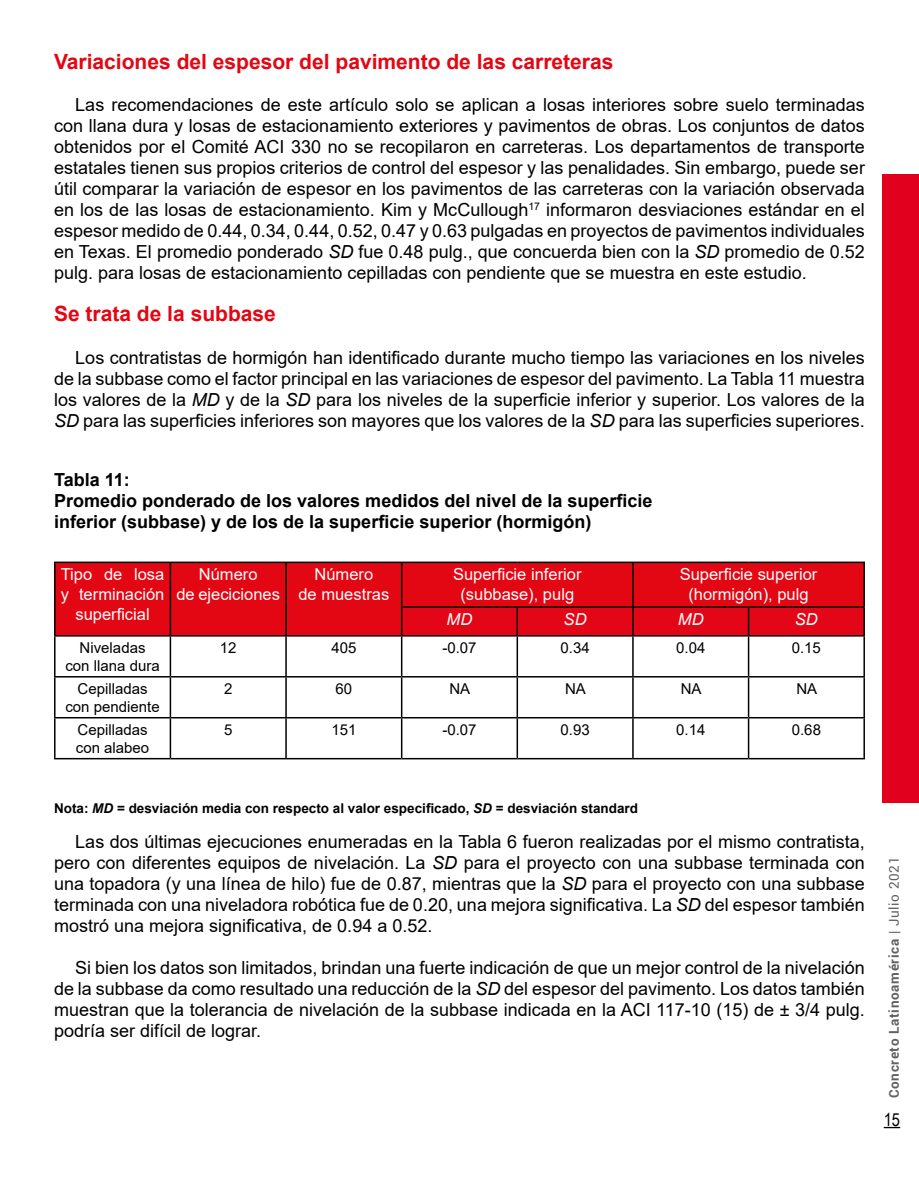
<style>
.page{position:relative;width:919px;height:1187px;background:#fff}
.page>*{position:absolute;margin:0;border:0;box-sizing:border-box;transform-origin:0 0}
.t1{font:700 21px "Arial";color:#e30613}
.t2{font:18px/21px "Arial";color:#000;text-align:justify}
.t3{font:700 18px/21px "Arial";color:#000}
.t4{font:18px "Arial Narrow";color:#000}
.t5{font:16.5px/19.8px "Arial";color:#fff;text-align:center}
.t6{font:italic 16.5px "Arial";color:#fafafa}
.t7{font:italic 16.5px "Arial";color:#fdfdfd}
.t8{font:italic 16.5px "Arial";color:#fbfbfb}
.t9{font:15px/18px "Arial";color:#000;text-align:center}
.t10{font:700 13.5px "Arial";color:#000}
.t11{font:700 13.5px "Roboto";letter-spacing:.05em;color:#616160}
.s1{font-style:italic}
.s2{font-weight:400}
</style>
<div class="page">
<svg style="left:883px;top:1126px;width:17px;height:2px"></svg>
<div style="left:56px;top:563px;width:807px;height:72px;background:#e30613"></div>
<hr style="left:54px;top:561px;width:116px;height:2px;background:#000">
<hr style="left:54px;top:563px;width:2px;height:44px;background:#000">
<hr style="left:170px;top:561px;width:116px;height:2px;background:#000">
<hr style="left:170px;top:563px;width:1px;height:44px;background:#000">
<hr style="left:286px;top:561px;width:115px;height:2px;background:#000">
<hr style="left:285px;top:563px;width:2px;height:44px;background:#000">
<hr style="left:401px;top:561px;width:116px;height:2px;background:#000">
<hr style="left:401px;top:563px;width:1px;height:43px;background:#000">
<hr style="left:517px;top:561px;width:116px;height:2px;background:#000">
<hr style="left:633px;top:561px;width:115px;height:2px;background:#000">
<hr style="left:632px;top:563px;width:1px;height:43px;background:#000">
<hr style="left:748px;top:561px;width:116px;height:2px;background:#000">
<hr style="left:863px;top:563px;width:1px;height:43px;background:#000">
<hr style="left:54px;top:607px;width:2px;height:28px;background:#000">
<svg style="left:170px;top:607px;width:1px;height:28px"></svg>
<hr style="left:285px;top:607px;width:2px;height:28px;background:#000">
<hr style="left:401px;top:606px;width:116px;height:1px;background:#000">
<hr style="left:517px;top:606px;width:116px;height:1px;background:#000">
<hr style="left:633px;top:606px;width:115px;height:1px;background:#000">
<hr style="left:748px;top:606px;width:116px;height:1px;background:#000">
<div style="left:401px;top:607px;width:463px;height:28px;background:#e30617"></div>
<hr style="left:54px;top:635px;width:116px;height:1px;background:#000">
<hr style="left:54px;top:636px;width:2px;height:40px;background:#000">
<hr style="left:170px;top:635px;width:116px;height:1px;background:#000">
<hr style="left:170px;top:636px;width:1px;height:40px;background:#000">
<hr style="left:286px;top:635px;width:115px;height:1px;background:#000">
<hr style="left:285px;top:636px;width:2px;height:40px;background:#000">
<hr style="left:401px;top:635px;width:116px;height:1px;background:#000">
<hr style="left:401px;top:636px;width:1px;height:40px;background:#000">
<hr style="left:517px;top:635px;width:116px;height:1px;background:#000">
<hr style="left:516px;top:636px;width:2px;height:40px;background:#000">
<hr style="left:633px;top:635px;width:115px;height:1px;background:#000">
<hr style="left:632px;top:636px;width:1px;height:40px;background:#000">
<hr style="left:748px;top:635px;width:116px;height:1px;background:#000">
<hr style="left:747px;top:636px;width:2px;height:40px;background:#000">
<hr style="left:863px;top:636px;width:1px;height:40px;background:#000">
<hr style="left:54px;top:676px;width:116px;height:1px;background:#000">
<hr style="left:54px;top:677px;width:2px;height:40px;background:#000">
<hr style="left:170px;top:676px;width:116px;height:1px;background:#000">
<hr style="left:170px;top:677px;width:1px;height:40px;background:#000">
<hr style="left:286px;top:676px;width:115px;height:1px;background:#000">
<hr style="left:285px;top:677px;width:2px;height:40px;background:#000">
<hr style="left:401px;top:676px;width:116px;height:1px;background:#000">
<hr style="left:401px;top:677px;width:1px;height:40px;background:#000">
<hr style="left:517px;top:676px;width:116px;height:1px;background:#000">
<hr style="left:516px;top:677px;width:2px;height:40px;background:#000">
<hr style="left:633px;top:676px;width:115px;height:1px;background:#000">
<hr style="left:632px;top:677px;width:1px;height:40px;background:#000">
<hr style="left:748px;top:676px;width:116px;height:1px;background:#000">
<hr style="left:747px;top:677px;width:2px;height:40px;background:#000">
<hr style="left:863px;top:677px;width:1px;height:40px;background:#000">
<hr style="left:54px;top:717px;width:116px;height:1px;background:#000">
<hr style="left:54px;top:718px;width:2px;height:39px;background:#000">
<hr style="left:170px;top:717px;width:116px;height:1px;background:#000">
<hr style="left:170px;top:718px;width:1px;height:39px;background:#000">
<hr style="left:286px;top:717px;width:115px;height:1px;background:#000">
<hr style="left:285px;top:718px;width:2px;height:39px;background:#000">
<hr style="left:401px;top:717px;width:116px;height:1px;background:#000">
<hr style="left:401px;top:718px;width:1px;height:39px;background:#000">
<hr style="left:517px;top:717px;width:116px;height:1px;background:#000">
<hr style="left:516px;top:718px;width:2px;height:39px;background:#000">
<hr style="left:633px;top:717px;width:115px;height:1px;background:#000">
<hr style="left:632px;top:718px;width:1px;height:39px;background:#000">
<hr style="left:748px;top:717px;width:116px;height:1px;background:#000">
<hr style="left:747px;top:718px;width:2px;height:39px;background:#000">
<hr style="left:863px;top:718px;width:1px;height:39px;background:#000">
<hr style="left:54px;top:757px;width:116px;height:2px;background:#000">
<hr style="left:170px;top:757px;width:116px;height:2px;background:#000">
<hr style="left:286px;top:757px;width:115px;height:2px;background:#000">
<hr style="left:401px;top:757px;width:116px;height:2px;background:#000">
<hr style="left:517px;top:757px;width:116px;height:2px;background:#000">
<hr style="left:633px;top:757px;width:115px;height:2px;background:#000">
<hr style="left:748px;top:757px;width:116px;height:2px;background:#000">
<div style="left:882px;top:174px;width:36px;height:629px;background:#e1001e"></div>
<p class="t1" style="left:54px;top:47px;width:561px">Variaciones del espesor del pavimento de las carreteras</p>
<p class="t2" style="left:54px;top:94px;width:812px;text-indent:21px">Las recomendaciones de este artículo solo se aplican a losas interiores sobre suelo terminadas con llana dura y losas de estacionamiento exteriores y pavimentos de obras. Los conjuntos de datos obtenidos por el Comité ACI 330 no se recopilaron en carreteras. Los departamentos de transporte estatales tienen sus propios criterios de control del espesor y las penalidades. Sin embargo, puede ser útil comparar la variación de espesor en los pavimentos de las carreteras con la variación observada en los de las losas de estacionamiento. Kim y McCullough<sup>17</sup> informaron desviaciones estándar en el espesor medido de 0.44, 0.34, 0.44, 0.52, 0.47 y 0.63 pulgadas en proyectos de pavimentos individuales en Texas. El promedio ponderado <span class="s1">SD</span> fue 0.48 pulg., que concuerda bien con la <span class="s1">SD</span> promedio de 0.52 pulg. para losas de estacionamiento cepilladas con pendiente que se muestra en este estudio.</p>
<p class="t1" style="left:54px;top:299px;width:223px">Se trata de la subbase</p>
<p class="t2" style="left:54px;top:346px;width:812px;text-indent:21px">Los contratistas de hormigón han identificado durante mucho tiempo las variaciones en los niveles de la subbase como el factor principal en las variaciones de espesor del pavimento. La Tabla 11 muestra los valores de la <span class="s1">MD</span> y de la <span class="s1">SD</span> para los niveles de la superficie inferior y superior. Los valores de la <span class="s1">SD</span> para las superficies inferiores son mayores que los valores de la <span class="s1">SD</span> para las superficies superiores.</p>
<p class="t3" style="left:54px;top:469px;width:600px">Tabla 11:<br>Promedio ponderado de los valores medidos del nivel de la superficie inferior (subbase) y de los de la superficie superior (hormigón)</p>
<p class="t5" style="left:61px;top:564px;width:105px">Tipo de losa y terminación superficial</p>
<p class="t5" style="left:176px;top:564px;width:105px">Número<br>de ejeciciones</p>
<p class="t5" style="left:298px;top:564px;width:92px">Número<br>de muestras</p>
<p class="t5" style="left:453px;top:564px;width:130px">Superficie inferior (subbase), pulg</p>
<p class="t5" style="left:679px;top:564px;width:139px">Superficie superior (hormigón), pulg</p>
<p class="t6" style="left:446px;top:608px;width:27px">MD</p>
<p class="t6" style="left:563px;top:608px;width:24px">SD</p>
<p class="t7" style="left:678px;top:608px;width:27px">MD</p>
<p class="t8" style="left:794px;top:608px;width:24px">SD</p>
<p class="t9" style="left:65px;top:638px;width:96px">Niveladas<br>con llana dura</p>
<p class="t9" style="left:220px;top:638px;width:18px">12</p>
<p class="t9" style="left:331px;top:638px;width:27px">405</p>
<p class="t9" style="left:442px;top:638px;width:36px">-0.07</p>
<p class="t9" style="left:560px;top:638px;width:31px">0.34</p>
<p class="t9" style="left:676px;top:638px;width:31px">0.04</p>
<p class="t9" style="left:791px;top:638px;width:31px">0.15</p>
<p class="t9" style="left:65px;top:679px;width:96px">Cepilladas con pendiente</p>
<p class="t9" style="left:224px;top:679px;width:10px">2</p>
<p class="t9" style="left:335px;top:679px;width:18px">60</p>
<p class="t9" style="left:449px;top:679px;width:22px">NA</p>
<p class="t9" style="left:565px;top:679px;width:22px">NA</p>
<p class="t9" style="left:680px;top:679px;width:22px">NA</p>
<p class="t9" style="left:796px;top:679px;width:22px">NA</p>
<p class="t9" style="left:76px;top:720px;width:75px;text-align:left">Cepilladas con alabeo</p>
<p class="t9" style="left:224px;top:720px;width:10px">5</p>
<p class="t9" style="left:331px;top:720px;width:27px">151</p>
<p class="t9" style="left:442px;top:720px;width:36px">-0.07</p>
<p class="t9" style="left:560px;top:720px;width:31px">0.93</p>
<p class="t9" style="left:676px;top:720px;width:31px">0.14</p>
<p class="t9" style="left:791px;top:720px;width:31px">0.68</p>
<p class="t10" style="left:54px;top:798px;width:585px">Nota: <span class="s1">MD</span> = desviación media con respecto al valor especificado, <span class="s1">SD</span> = desviación standard</p>
<p class="t2" style="left:54px;top:830px;width:812px;text-indent:21px">Las dos últimas ejecuciones enumeradas en la Tabla 6 fueron realizadas por el mismo contratista, pero con diferentes equipos de nivelación. La <span class="s1">SD</span> para el proyecto con una subbase terminada con una topadora (y una línea de hilo) fue de 0.87, mientras que la <span class="s1">SD</span> para el proyecto con una subbase terminada con una niveladora robótica fue de 0.20, una mejora significativa. La <span class="s1">SD</span> del espesor también mostró una mejora significativa, de 0.94 a 0.52.</p>
<p class="t2" style="left:54px;top:957px;width:812px;text-indent:21px">Si bien los datos son limitados, brindan una fuerte indicación de que un mejor control de la nivelación de la subbase da como resultado una reducción de la <span class="s1">SD</span> del espesor del pavimento. Los datos también muestran que la tolerancia de nivelación de la subbase indicada en la ACI 117-10 (15) de ± 3/4 pulg. podría ser difícil de lograr.</p>
<p class="t11" style="left:884px;top:1098px;width:243px;rotate:-90deg">Concreto Latinoamérica <span class="s2">| Julio 2021</span></p>
<p class="t4" style="left:883px;top:1105px;width:18px">15</p>
</div>
